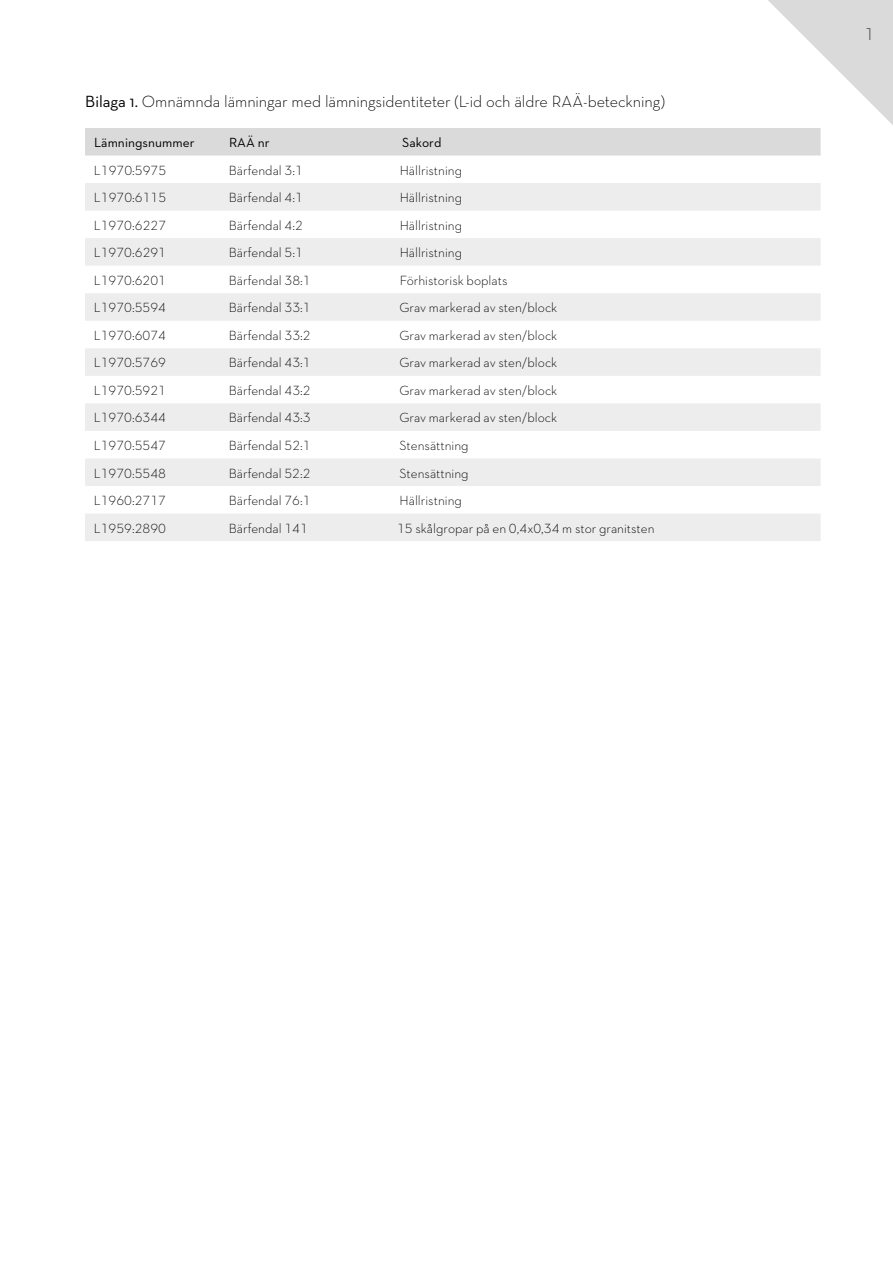
<style>
.page{position:relative;width:893px;height:1263px;background:#fff}
.page>*{position:absolute;margin:0;border:0;box-sizing:border-box;transform-origin:0 0}
.t1{font:300 24px "Neutraface Text";color:#575756}
.t2{font:300 16.5px "Neutraface Text";letter-spacing:-.01em;color:#000}
.t3{font:300 13.5px "Neutraface 2 Text";color:#000}
.t4{font:13.5px "Neutraface 2 Text";letter-spacing:.005em;color:#000}
.s1{font-weight:400}
</style>
<div class="page">
<svg style="left:85px;top:0;width:808px;height:156px"></svg>
<svg style="left:85px;top:183px;width:736px;height:358px;fill:#ededed"></svg>
<p class="t2" style="left:85px;top:91px;width:581px"><span class="s1">Bilaga 1.</span> Omnämnda lämningar med lämningsidentiteter (L-id och äldre RAÄ-beteckning)</p>
<p class="t4" style="left:94px;top:134px;width:102px">Lämningsnummer</p>
<p class="t4" style="left:229px;top:134px;width:42px">RAÄ nr</p>
<p class="t4" style="left:402px;top:134px;width:41px">Sakord</p>
<p class="t3" style="left:94px;top:162px;width:74px">L1970:5975</p>
<p class="t3" style="left:229px;top:162px;width:76px">Bärfendal 3:1</p>
<p class="t3" style="left:400px;top:162px;width:64px">Hällristning</p>
<p class="t3" style="left:94px;top:189px;width:74px">L1970:6115</p>
<p class="t3" style="left:229px;top:189px;width:76px">Bärfendal 4:1</p>
<p class="t3" style="left:400px;top:189px;width:64px">Hällristning</p>
<p class="t3" style="left:94px;top:217px;width:74px">L1970:6227</p>
<p class="t3" style="left:229px;top:217px;width:76px">Bärfendal 4:2</p>
<p class="t3" style="left:400px;top:217px;width:64px">Hällristning</p>
<p class="t3" style="left:94px;top:244px;width:74px">L1970:6291</p>
<p class="t3" style="left:229px;top:244px;width:76px">Bärfendal 5:1</p>
<p class="t3" style="left:400px;top:244px;width:64px">Hällristning</p>
<p class="t3" style="left:94px;top:272px;width:74px">L1970:6201</p>
<p class="t3" style="left:229px;top:272px;width:83px">Bärfendal 38:1</p>
<p class="t3" style="left:400px;top:272px;width:109px">Förhistorisk boplats</p>
<p class="t3" style="left:94px;top:299px;width:74px">L1970:5594</p>
<p class="t3" style="left:229px;top:299px;width:83px">Bärfendal 33:1</p>
<p class="t3" style="left:400px;top:299px;width:159px">Grav markerad av sten/block</p>
<p class="t3" style="left:94px;top:327px;width:74px">L1970:6074</p>
<p class="t3" style="left:229px;top:327px;width:83px">Bärfendal 33:2</p>
<p class="t3" style="left:399px;top:327px;width:159px">Grav markerad av sten/block</p>
<p class="t3" style="left:94px;top:354px;width:74px">L1970:5769</p>
<p class="t3" style="left:229px;top:354px;width:83px">Bärfendal 43:1</p>
<p class="t3" style="left:399px;top:354px;width:159px">Grav markerad av sten/block</p>
<p class="t3" style="left:94px;top:382px;width:74px">L1970:5921</p>
<p class="t3" style="left:229px;top:382px;width:83px">Bärfendal 43:2</p>
<p class="t3" style="left:399px;top:382px;width:159px">Grav markerad av sten/block</p>
<p class="t3" style="left:94px;top:409px;width:74px">L1970:6344</p>
<p class="t3" style="left:229px;top:409px;width:83px">Bärfendal 43:3</p>
<p class="t3" style="left:399px;top:409px;width:159px">Grav markerad av sten/block</p>
<p class="t3" style="left:94px;top:437px;width:74px">L1970:5547</p>
<p class="t3" style="left:229px;top:437px;width:83px">Bärfendal 52:1</p>
<p class="t3" style="left:399px;top:437px;width:71px">Stensättning</p>
<p class="t3" style="left:94px;top:465px;width:74px">L1970:5548</p>
<p class="t3" style="left:229px;top:465px;width:83px">Bärfendal 52:2</p>
<p class="t3" style="left:399px;top:465px;width:71px">Stensättning</p>
<p class="t3" style="left:94px;top:492px;width:74px">L1960:2717</p>
<p class="t3" style="left:229px;top:492px;width:83px">Bärfendal 76:1</p>
<p class="t3" style="left:400px;top:492px;width:64px">Hällristning</p>
<p class="t3" style="left:94px;top:520px;width:74px">L1959:2890</p>
<p class="t3" style="left:229px;top:520px;width:81px">Bärfendal 141</p>
<p class="t3" style="left:397px;top:520px;width:259px">15 skålgropar på en 0,4x0,34 m stor granitsten</p>
<h1 class="t1" style="left:866px;top:17px;width:8px">1</h1>
</div>
